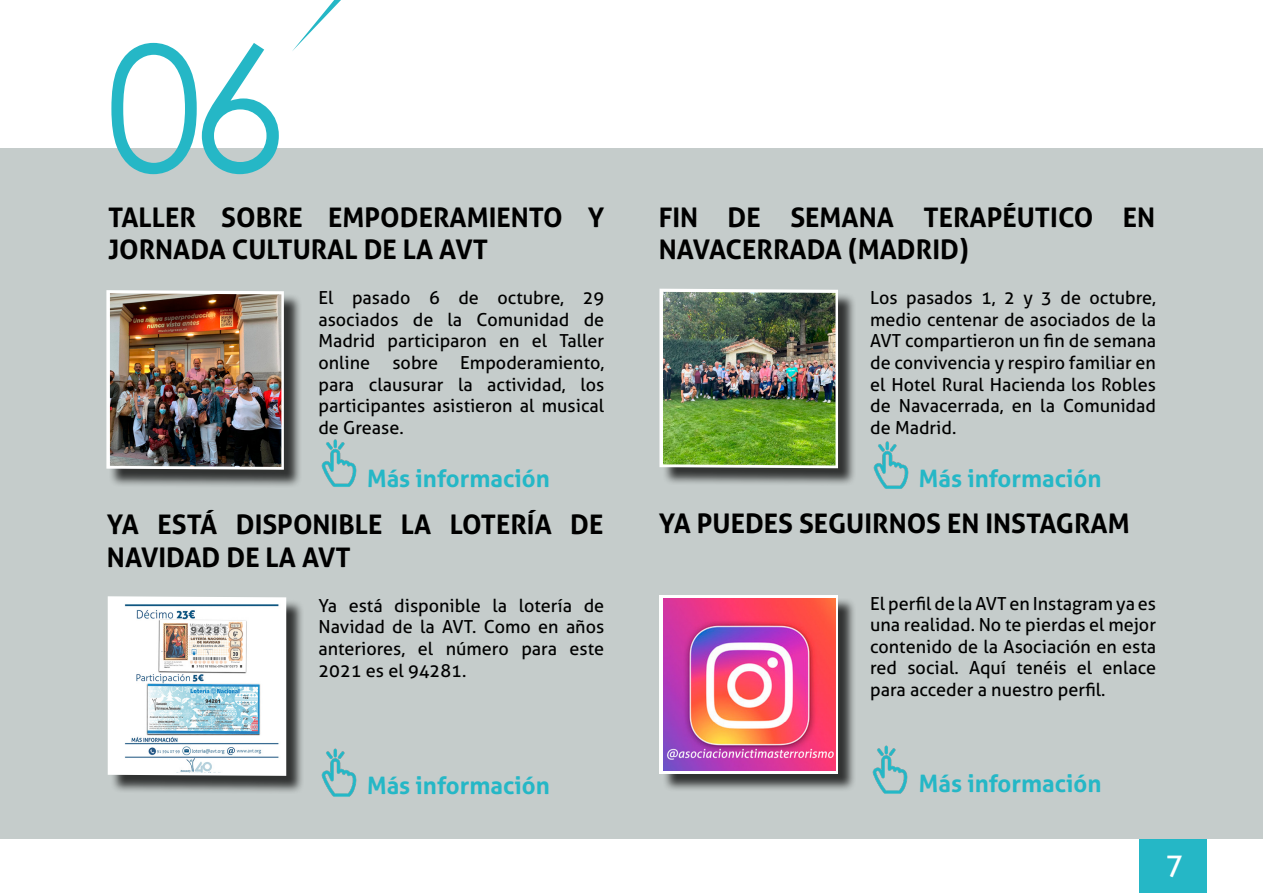
<style>
.page{position:relative;width:1263px;height:893px;background:#fff}
.page>*{position:absolute;margin:0;border:0;box-sizing:border-box;transform-origin:0 0}
.t1{font:174px "Century Gothic";color:#25b7c6}
.t2{font:30px "Aller";color:#fff}
.t3{font:700 27px/32.4px "Aller";color:#000}
.t4{font:700 24px "Aller";color:#25b7c6}
.t5{font:18px/21.6px "Aller";color:#000;text-align:justify}
</style>
<div class="page">
<div style="left:0;top:148px;width:1263px;height:690px;background:#c5cccb"></div>
<div style="left:1139px;top:839px;width:67px;height:54px;background:#25b7c6"></div>
<svg style="left:292px;top:0;width:49px;height:51px"></svg>
<div style="left:109px;top:293px;width:193px;height:196px;background:#000;opacity:.75"></div>
<svg style="left:106px;top:290px;width:178px;height:180px;background:#e8e7e7"></svg>
<img style="left:110px;top:293px;width:171px;height:174px">
<img style="left:321px;top:439px;width:36px;height:48px">
<div style="left:110px;top:599px;width:195px;height:196px;background:#000;opacity:.75"></div>
<svg style="left:108px;top:596px;width:178px;height:180px;background:#f4f4f4"></svg>
<img style="left:321px;top:748px;width:36px;height:49px">
<img style="left:113px;top:603px;width:171px;height:170px">
<div style="left:662px;top:598px;width:194px;height:195px;background:#000;opacity:.75"></div>
<div style="left:659px;top:595px;width:179px;height:179px;background:#fff"></div>
<img style="left:872px;top:745px;width:36px;height:49px">
<img style="left:663px;top:598px;width:172px;height:173px">
<div style="left:662px;top:291px;width:194px;height:196px;background:#000;opacity:.75"></div>
<svg style="left:659px;top:289px;width:179px;height:179px;background:#f0f1ee"></svg>
<img style="left:873px;top:441px;width:36px;height:48px">
<img style="left:663px;top:292px;width:172px;height:173px">
<h1 class="t1" style="left:106px;top:-13px;width:182px">06</h1>
<h3 class="t3" style="left:108px;top:201px;width:498px">TALLER SOBRE EMPODERAMIENTO Y<br>JORNADA CULTURAL DE LA AVT</h3>
<p class="t5" style="left:318px;top:287px;width:287px">El pasado 6 de octubre, 29 asociados de la Comunidad de Madrid participaron en el Taller online sobre Empoderamiento, para clausurar la actividad, los participantes asistieron al musical de Grease.</p>
<h3 class="t4" style="left:367px;top:463px;width:184px">Más información</h3>
<h3 class="t3" style="left:107px;top:508px;width:498px">YA ESTÁ DISPONIBLE LA LOTERÍA DE<br>NAVIDAD DE LA AVT</h3>
<p class="t5" style="left:318px;top:594px;width:287px">Ya está disponible la lotería de Navidad de la AVT. Como en años anteriores, el número para este 2021 es el 94281.</p>
<h3 class="t4" style="left:367px;top:771px;width:184px">Más información</h3>
<h3 class="t3" style="left:659px;top:201px;width:498px">FIN DE SEMANA TERAPÉUTICO EN<br>NAVACERRADA (MADRID)</h3>
<p class="t5" style="left:870px;top:287px;width:287px">Los pasados 1, 2 y 3 de octubre, medio centenar de asociados de la AVT compartieron un fin de semana de convivencia y respiro familiar en el Hotel Rural Hacienda los Robles de Navacerrada, en la Comunidad de Madrid.</p>
<h3 class="t4" style="left:919px;top:463px;width:184px">Más información</h3>
<h3 class="t3" style="left:659px;top:507px;width:472px">YA PUEDES SEGUIRNOS EN INSTAGRAM</h3>
<p class="t5" style="left:870px;top:592px;width:287px">El perfil de la AVT en Instagram ya es una realidad. No te pierdas el mejor contenido de la Asociación en esta red social. Aquí tenéis el enlace para acceder a nuestro perfil.</p>
<h3 class="t4" style="left:919px;top:769px;width:184px">Más información</h3>
<h2 class="t2" style="left:1165px;top:846px;width:19px">7</h2>
</div>
